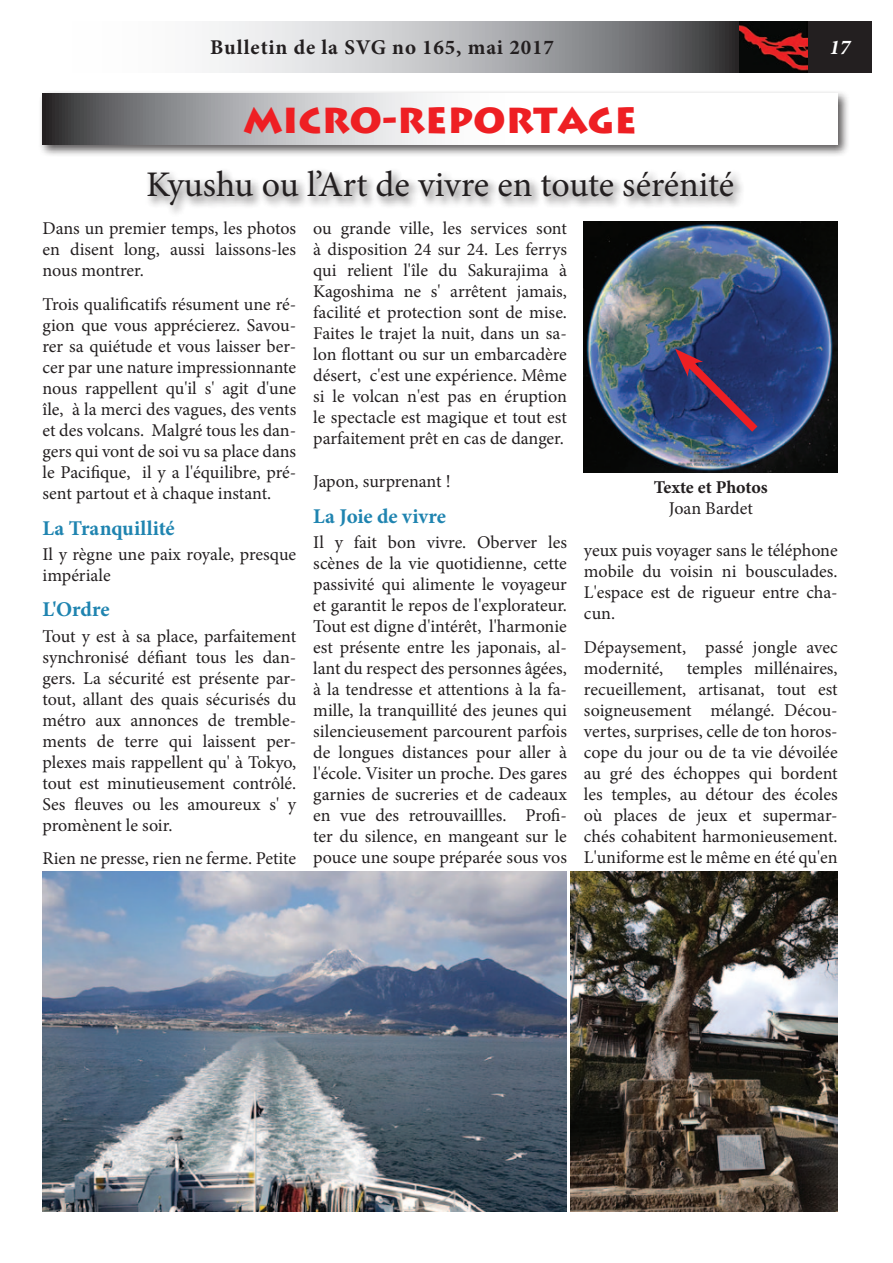
<style>
.page{position:relative;width:893px;height:1263px;background:#fff}
.page>*{position:absolute;margin:0;border:0;box-sizing:border-box;transform-origin:0 0}
.t1{font:36px "Minion Pro";letter-spacing:-.005em;color:#231f20}
.t2{font:700 36px "Lithograph";color:#ee1f23}
.t3{font:700 21px "Minion Pro";letter-spacing:-.005em;color:#1f84b0}
.t4{font:700 21px "Minion Pro";letter-spacing:.04em;color:#231f20}
.t5{font:italic 700 21px "Minion Pro";color:#fff}
.t6{font:18px/21px "Minion Pro";color:#231f20;text-align:justify}
.t7{font:700 18px "Minion Pro";letter-spacing:-.005em;color:#231f20}
</style>
<div class="page">
<div style="left:144px;top:167px;width:601px;height:50px;background:#231f20;opacity:.75"></div>
<div style="left:39px;top:90px;width:811px;height:67px;background:#231f20;opacity:.75"></div>
<svg style="left:43px;top:94px;width:795px;height:51px"></svg>
<img style="left:584px;top:221px;width:253px;height:251px">
<svg style="left:675px;top:349px;width:90px;height:91px;background:#3a366b"></svg>
<img style="left:43px;top:872px;width:524px;height:340px">
<img style="left:571px;top:872px;width:266px;height:340px">
<svg style="left:209px;top:21px;width:663px;height:51px;background:#9c9c9e"></svg>
<img style="left:740px;top:21px;width:68px;height:51px">
<p class="t4" style="left:210px;top:33px;width:345px">Bulletin de la SVG no 165, mai 2017</p>
<p class="t5" style="left:829px;top:33px;width:22px">17</p>
<h1 class="t2" style="left:243px;top:97px;width:395px">MICRO-REPORTAGE</h1>
<h1 class="t1" style="left:146px;top:160px;width:590px">Kyushu ou l’Art de vivre en toute sérénité</h1>
<p class="t6" style="left:43px;top:218px;width:255px">Dans un premier temps, les photos en disent long, aussi laissons-les nous montrer.</p>
<p class="t6" style="left:43px;top:294px;width:255px">Trois qualificatifs résument une ré&shy;gion que vous apprécierez. Savou&shy;rer sa quiétude et vous laisser ber&shy;cer par une nature impressionnante nous rappellent qu'il s' agit d'une île, à la merci des vagues, des vents et des volcans. Malgré tous les dan&shy;gers qui vont de soi vu sa place dans le Pacifique, il y a l'équilibre, pré&shy;sent partout et à chaque instant.</p>
<p class="t3" style="left:43px;top:513px;width:134px">La Tranquillité</p>
<p class="t6" style="left:43px;top:544px;width:255px">Il y règne une paix royale, presque impériale</p>
<p class="t3" style="left:43px;top:595px;width:69px">L'Ordre</p>
<p class="t6" style="left:43px;top:625px;width:255px">Tout y est à sa place, parfaitement synchronisé défiant tous les dan&shy;gers. La sécurité est présente par&shy;tout, allant des quais sécurisés du métro aux annonces de tremble&shy;ments de terre qui laissent per&shy;plexes mais rappellent qu' à Tokyo, tout est minutieusement contrôlé.<br>Ses fleuves ou les amoureux s' y promènent le soir.</p>
<p class="t6" style="left:43px;top:848px;width:255px">Rien ne presse, rien ne ferme. Petite</p>
<p class="t6" style="left:313px;top:218px;width:255px">ou grande ville, les services sont à disposition 24 sur 24. Les ferrys qui relient l'île du Sakurajima à Kagoshima ne s' arrêtent jamais, facilité et protection sont de mise.<br>Faites le trajet la nuit, dans un sa&shy;lon flottant ou sur un embarcadère désert, c'est une expérience. Même si le volcan n'est pas en éruption le spectacle est magique et tout est parfaitement prêt en cas de danger.</p>
<p class="t6" style="left:313px;top:471px;width:139px">Japon, surprenant !</p>
<p class="t3" style="left:313px;top:501px;width:134px">La Joie de vivre</p>
<p class="t6" style="left:313px;top:532px;width:255px">Il y fait bon vivre. Oberver les scènes de la vie quotidienne, cette passivité qui alimente le voyageur et garantit le repos de l'explorateur.<br>Tout est digne d'intérêt, l'harmonie est présente entre les japonais, al&shy;lant du respect des personnes âgées, à la tendresse et attentions à la fa&shy;mille, la tranquillité des jeunes qui silencieusement parcourent parfois de longues distances pour aller à l'école. Visiter un proche. Des gares garnies de sucreries et de cadeaux en vue des retrouvaillles. Profi&shy;ter du silence, en mangeant sur le pouce une soupe préparée sous vos</p>
<p class="t6" style="left:584px;top:540px;width:255px">yeux puis voyager sans le téléphone mobile du voisin ni bousculades.<br>L'espace est de rigueur entre cha&shy;cun.</p>
<p class="t7" style="left:654px;top:474px;width:115px">Texte et Photos</p>
<p class="t6" style="left:669px;top:497px;width:86px">Joan Bardet</p>
<p class="t6" style="left:584px;top:637px;width:255px">Dépaysement, passé jongle avec modernité,</p>
<p class="t6" style="left:584px;top:658px;width:255px;text-indent:103px">temples millénaires, recueillement, artisanat, tout est soigneusement mélangé. Décou&shy;vertes, surprises, celle de ton horos&shy;cope du jour ou de ta vie dévoilée au gré des échoppes qui bordent les temples, au détour des écoles où places de jeux et supermar&shy;chés cohabitent harmonieusement.<br>L'uniforme est le même en été qu'en</p>
</div>
